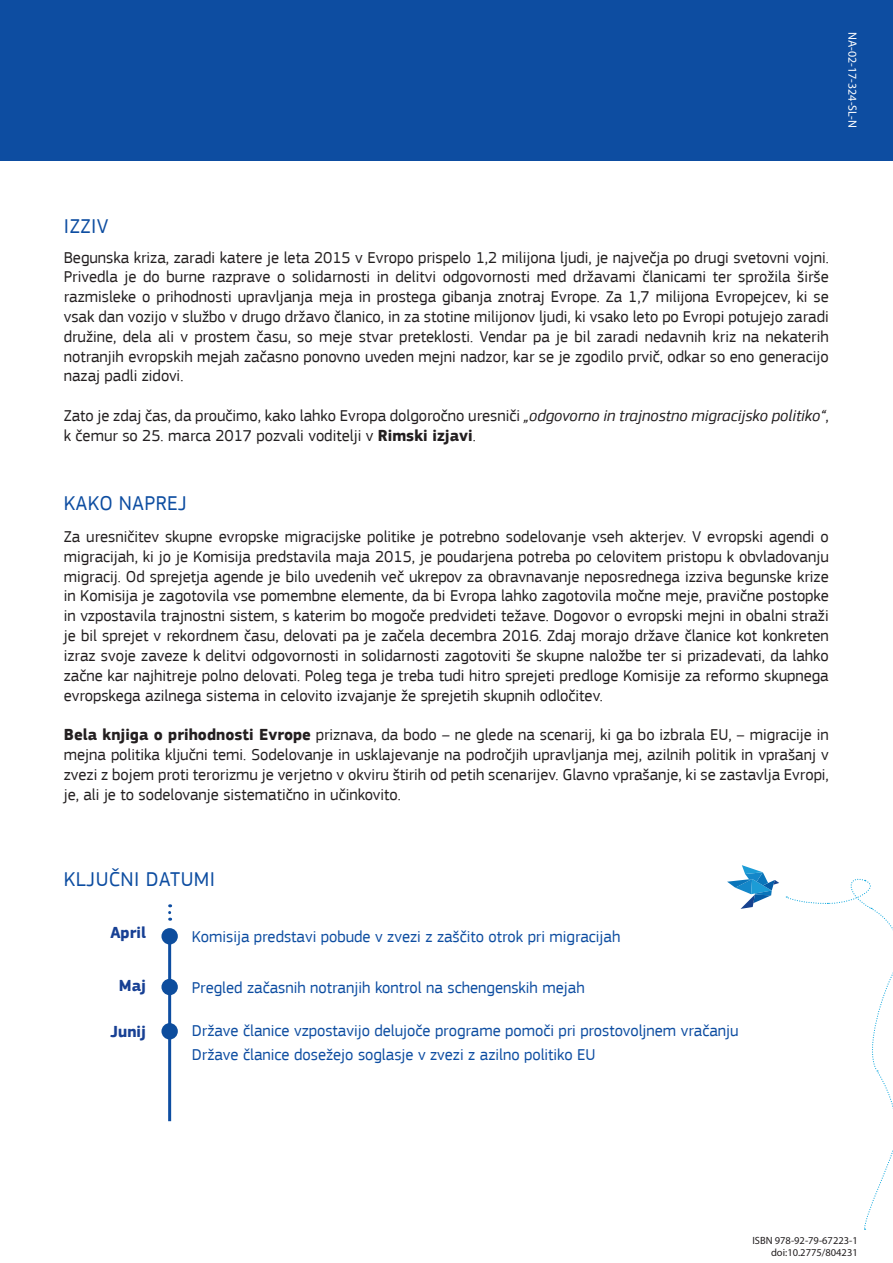
<style>
.page{position:relative;width:893px;height:1263px;background:#fff}
.page>*{position:absolute;margin:0;border:0;box-sizing:border-box;transform-origin:0 0}
.t1{font:21px "EC Square Sans Pro";letter-spacing:.02em;color:#0d4da1}
.t2{font:16.5px/19.8px "EC Square Sans Pro";color:#231f20;text-align:justify}
.t3{font:16.5px "EC Square Sans Pro";color:#0d4da1}
.t4{font:700 16.5px "EC Square Sans Pro";color:#174094}
.t5{font:12px "Myriad Pro";color:#fff}
.t6{font:10.5px "Myriad Pro";color:#231f20}
.s1{font-style:italic}
.s2{font-weight:700}
</style>
<div class="page">
<div style="left:0;top:0;width:893px;height:160px;background:#0d4da1"></div>
<hr style="left:168px;top:935px;width:3px;height:186px;background:#0d4da1">
<div style="left:161px;top:928px;width:17px;height:16px;background:#0d4d9d;border-radius:50%"></div>
<div style="left:161px;top:979px;width:17px;height:16px;background:#0d4d9d;border-radius:50%"></div>
<div style="left:161px;top:1023px;width:17px;height:16px;background:#0d4d9d;border-radius:50%"></div>
<svg style="left:168px;top:904px;width:3px;height:17px"></svg>
<svg style="left:727px;top:865px;width:52px;height:44px"></svg>
<svg style="left:786px;top:878px;width:107px;height:352px"></svg>
<p class="t5" style="left:860px;top:32px;width:97px;rotate:90deg">NA-02-17-324-SL-N</p>
<p class="t1" style="left:64px;top:214px;width:46px">IZZIV</p>
<p class="t2" style="left:64px;top:247px;width:766px">Begunska kriza, zaradi katere je leta 2015 v Evropo prispelo 1,2 milijona ljudi, je največja po drugi svetovni vojni.<br>Privedla je do burne razprave o solidarnosti in delitvi odgovornosti med državami članicami ter sprožila širše razmisleke o prihodnosti upravljanja meja in prostega gibanja znotraj Evrope. Za 1,7 milijona Evropejcev, ki se vsak dan vozijo v službo v drugo državo članico, in za stotine milijonov ljudi, ki vsako leto po Evropi potujejo zaradi družine, dela ali v prostem času, so meje stvar preteklosti. Vendar pa je bil zaradi nedavnih kriz na nekaterih notranjih evropskih mejah začasno ponovno uveden mejni nadzor, kar se je zgodilo prvič, odkar so eno generacijo nazaj padli zidovi.</p>
<p class="t2" style="left:64px;top:406px;width:766px">Zato je zdaj čas, da proučimo, kako lahko Evropa dolgoročno uresniči <span class="s1">„odgovorno in trajnostno migracijsko politiko“</span>, k čemur so 25. marca 2017 pozvali voditelji v <span class="s2">Rimski izjavi</span>.</p>
<p class="t1" style="left:64px;top:491px;width:124px">KAKO NAPREJ</p>
<p class="t2" style="left:64px;top:527px;width:766px">Za uresničitev skupne evropske migracijske politike je potrebno sodelovanje vseh akterjev. V evropski agendi o migracijah, ki jo je Komisija predstavila maja 2015, je poudarjena potreba po celovitem pristopu k obvladovanju migracij. Od sprejetja agende je bilo uvedenih več ukrepov za obravnavanje neposrednega izziva begunske krize in Komisija je zagotovila vse pomembne elemente, da bi Evropa lahko zagotovila močne meje, pravične postopke in vzpostavila trajnostni sistem, s katerim bo mogoče predvideti težave. Dogovor o evropski mejni in obalni straži je bil sprejet v rekordnem času, delovati pa je začela decembra 2016. Zdaj morajo države članice kot konkreten izraz svoje zaveze k delitvi odgovornosti in solidarnosti zagotoviti še skupne naložbe ter si prizadevati, da lahko začne kar najhitreje polno delovati. Poleg tega je treba tudi hitro sprejeti predloge Komisije za reformo skupnega evropskega azilnega sistema in celovito izvajanje že sprejetih skupnih odločitev.</p>
<p class="t2" style="left:64px;top:725px;width:766px"><span class="s2">Bela knjiga o prihodnosti Evrope</span> priznava, da bodo – ne glede na scenarij, ki ga bo izbrala EU, – migracije in mejna politika ključni temi. Sodelovanje in usklajevanje na področjih upravljanja mej, azilnih politik in vprašanj v zvezi z bojem proti terorizmu je verjetno v okviru štirih od petih scenarijev. Glavno vprašanje, ki se zastavlja Evropi, je, ali je to sodelovanje sistematično in učinkovito.</p>
<p class="t1" style="left:64px;top:866px;width:153px">KLJUČNI DATUMI</p>
<p class="t4" style="left:110px;top:923px;width:37px">April</p>
<p class="t4" style="left:119px;top:976px;width:29px">Maj</p>
<p class="t4" style="left:110px;top:1022px;width:37px">Junij</p>
<p class="t3" style="left:192px;top:927px;width:430px">Komisija predstavi pobude v zvezi z zaščito otrok pri migracijah</p>
<p class="t3" style="left:192px;top:977px;width:395px">Pregled začasnih notranjih kontrol na schengenskih mejah</p>
<p class="t3" style="left:192px;top:1020px;width:548px">Države članice vzpostavijo delujoče programe pomoči pri prostovoljnem vračanju</p>
<p class="t3" style="left:192px;top:1044px;width:405px">Države članice dosežejo soglasje v zvezi z azilno politiko EU</p>
<p class="t6" style="left:752px;top:1234px;width:107px">ISBN 978-92-79-67223-1</p>
<p class="t6" style="left:771px;top:1246px;width:88px">doi:10.2775/804231</p>
</div>
